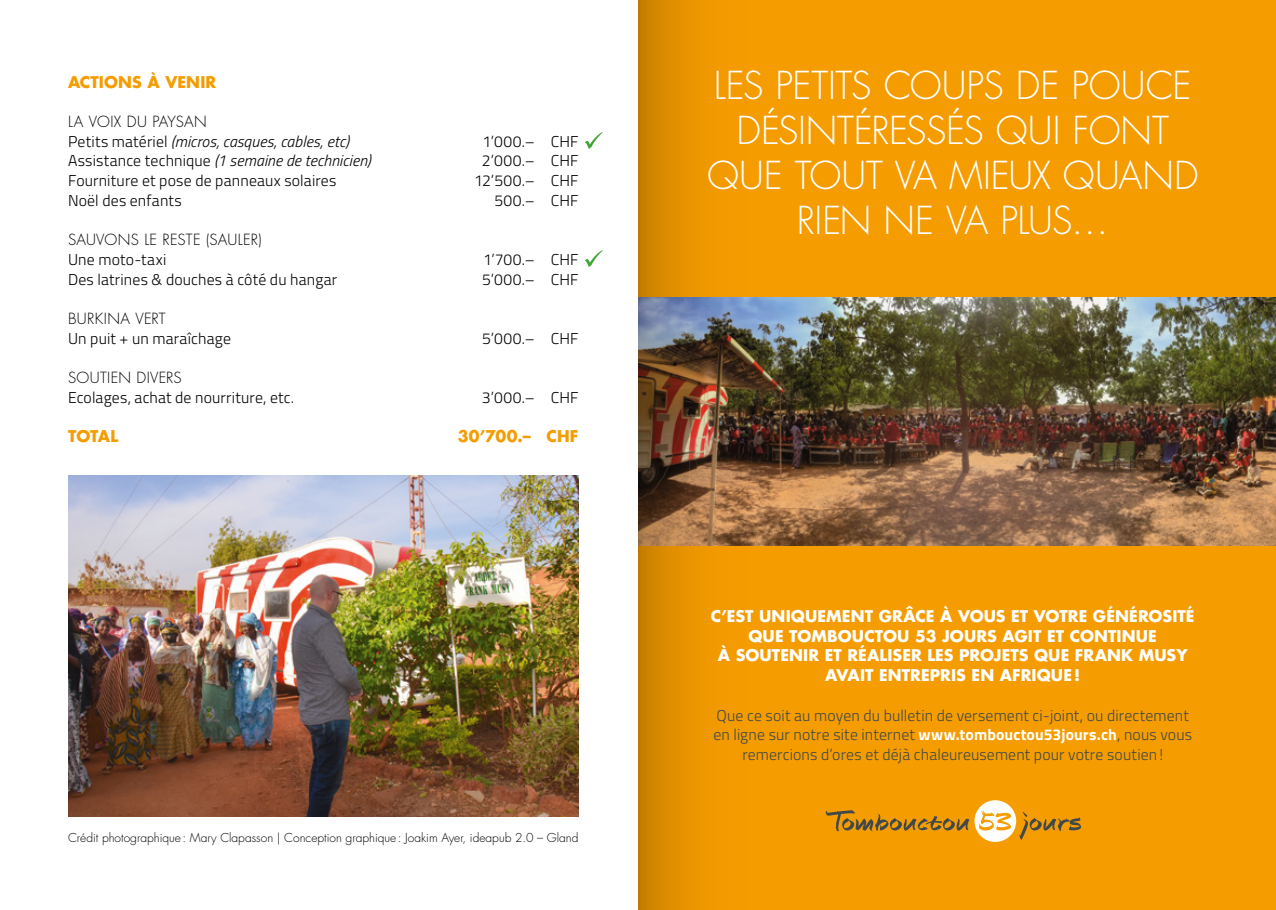
<style>
.page{position:relative;width:1276px;height:910px;background:#fff}
.page>*{position:absolute;margin:0;border:0;box-sizing:border-box;transform-origin:0 0}
.t1{font:300 37.5px/45px "Futura Std";letter-spacing:-.01em;color:#fff;text-align:center}
.Courant{font:300 15.75px "Titillium Web";letter-spacing:.01em;color:#000}
.Courant-2{font:300 15.75px/19.6px "Titillium Web";letter-spacing:.01em;color:#3f484b;text-align:center}
.Courant-3{font:700 15.75px/19.6px "Futura Std";letter-spacing:.005em;color:#fff;text-align:center}
.Courant-4{font:italic 300 15.75px "Titillium Web";letter-spacing:.01em;color:#000}
.Courant-5{font:700 15.75px "Futura Std";letter-spacing:.005em;color:#f59c00}
.Courant-6{font:300 15px "Futura Std";letter-spacing:.02em;color:#000}
.t2{font:300 12px "Futura Std";color:#000}
.s1{font-style:normal}
.s2{font-weight:700;color:#fff}
</style>
<div class="page">
<img style="left:68px;top:476px;width:510px;height:340px">
<div style="left:638px;top:0;width:638px;height:910px;background:#f59c00"></div>
<img style="left:757px;top:297px;width:519px;height:248px">
<svg style="left:826px;top:810px;width:143px;height:21px"></svg>
<svg style="left:1019px;top:812px;width:62px;height:28px"></svg>
<div style="left:974px;top:800px;width:42px;height:42px;background:#fff;border-radius:50%"></div>
<svg style="left:979px;top:810px;width:32px;height:20px"></svg>
<svg style="left:585px;top:132px;width:17px;height:17px"></svg>
<svg style="left:585px;top:250px;width:17px;height:17px"></svg>
<svg style="left:638px;top:0;width:119px;height:910px"></svg>
<p class="Courant-5" style="left:68px;top:71px;width:150px">ACTIONS À VENIR</p>
<p class="Courant-6" style="left:68px;top:113px;width:140px">LA VOIX DU PAYSAN</p>
<p class="Courant-4" style="left:68px;top:130px;width:282px"><span class="s1">Petits matériel</span> (micros, casques, cables, etc)</p>
<p class="Courant-4" style="left:68px;top:150px;width:304px"><span class="s1">Assistance technique</span> (1 semaine de technicien)</p>
<p class="Courant" style="left:68px;top:169px;width:270px">Fourniture et pose de panneaux solaires</p>
<p class="Courant" style="left:68px;top:189px;width:115px">Noël des enfants</p>
<p class="Courant-6" style="left:68px;top:231px;width:195px">SAUVONS LE RESTE (SAULER)</p>
<p class="Courant" style="left:68px;top:248px;width:100px">Une moto-taxi</p>
<p class="Courant" style="left:68px;top:268px;width:271px">Des latrines &amp; douches à côté du hangar</p>
<p class="Courant-6" style="left:68px;top:309px;width:99px">BURKINA VERT</p>
<p class="Courant" style="left:68px;top:327px;width:164px">Un puit + un maraîchage</p>
<p class="Courant-6" style="left:68px;top:368px;width:115px">SOUTIEN DIVERS</p>
<p class="Courant" style="left:68px;top:386px;width:228px">Ecolages, achat de nourriture, etc.</p>
<p class="Courant-5" style="left:68px;top:426px;width:52px">TOTAL</p>
<p class="Courant" style="left:482px;top:130px;width:97px">1’000.– CHF</p>
<p class="Courant" style="left:482px;top:150px;width:98px">2’000.– CHF</p>
<p class="Courant" style="left:474px;top:169px;width:106px">12’500.– CHF</p>
<p class="Courant" style="left:494px;top:189px;width:86px">500.– CHF</p>
<p class="Courant" style="left:483px;top:248px;width:97px">1’700.– CHF</p>
<p class="Courant" style="left:482px;top:268px;width:98px">5’000.– CHF</p>
<p class="Courant" style="left:482px;top:327px;width:98px">5’000.– CHF</p>
<p class="Courant" style="left:482px;top:386px;width:98px">3’000.– CHF</p>
<p class="Courant-5" style="left:458px;top:426px;width:122px">30’700.– CHF</p>
<p class="t2" style="left:68px;top:830px;width:512px">Crédit photographique: Mary Clapasson | Conception graphique: Joakim Ayer, ideapub 2.0 – Gland</p>
<p class="t1" style="left:707px;top:64px;width:493px">LES PETITS COUPS DE POUCE<br>DÉSINTÉRESSÉS QUI FONT<br>QUE TOUT VA MIEUX QUAND<br>RIEN NE VA PLUS…</p>
<p class="Courant-3" style="left:711px;top:606px;width:485px">C’EST UNIQUEMENT GRÂCE À VOUS ET VOTRE GÉNÉROSITÉ<br>QUE TOMBOUCTOU 53 JOURS AGIT ET CONTINUE</p>
<p class="Courant-3" style="left:718px;top:645px;width:471px">À SOUTENIR ET RÉALISER LES PROJETS QUE FRANK MUSY<br>AVAIT ENTREPRIS EN AFRIQUE!</p>
<p class="Courant-2" style="left:716px;top:704px;width:474px">Que ce soit au moyen du bulletin de versement ci-joint, ou directement</p>
<p class="Courant-2" style="left:713px;top:724px;width:480px">en ligne sur notre site internet <span class="s2">www.tombouctou53jours.ch</span>, nous vous remercions d’ores et déjà chaleureusement pour votre soutien !</p>
</div>
